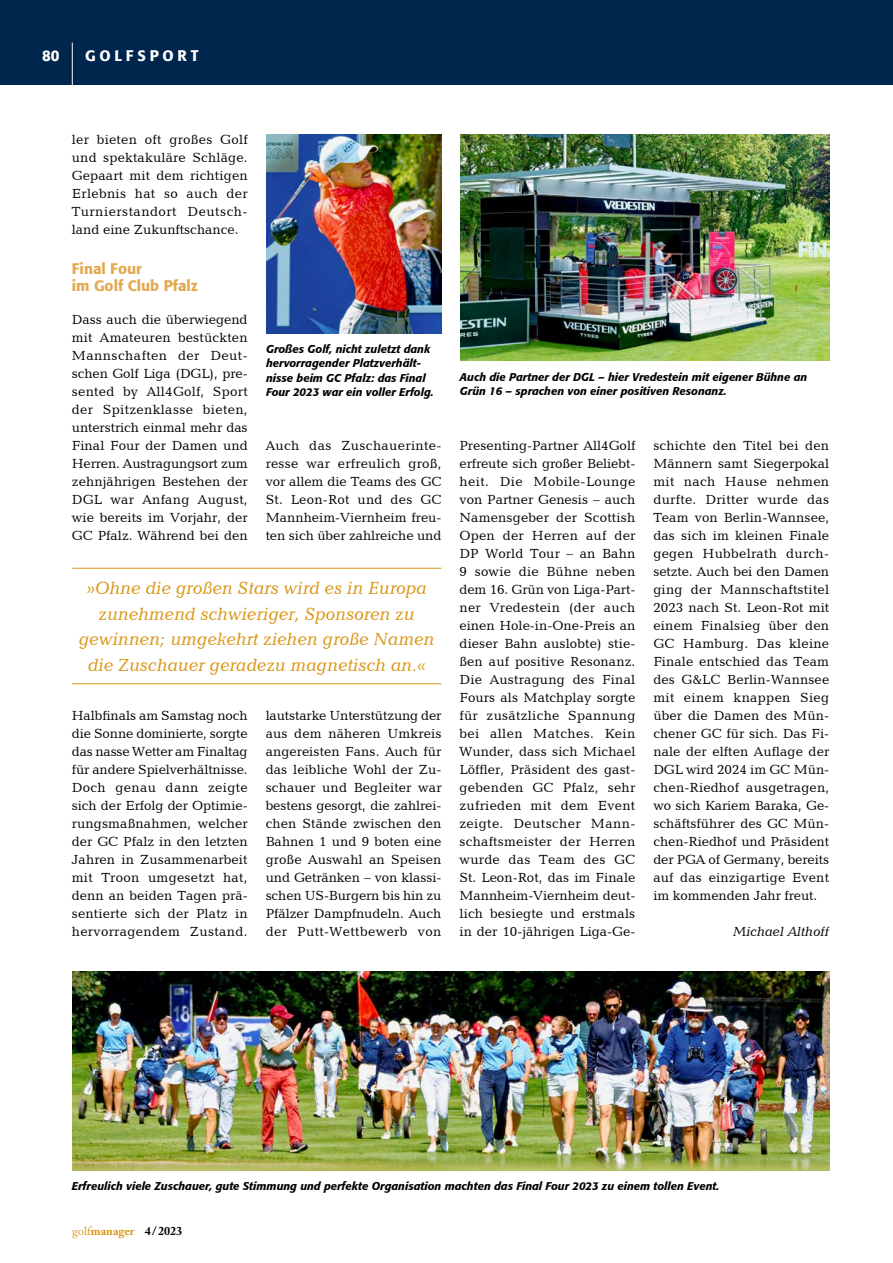
<style>
.page{position:relative;width:893px;height:1263px;background:#fff}
.page>*{position:absolute;margin:0;border:0;box-sizing:border-box;transform-origin:0 0}
.t1{font:italic 18px/25.5px "Candida BT";color:#da9515;text-align:center}
.t2{font:500 15px/16.8px "Formata BQ";color:#e2a94e}
.t3{font:500 15px "Formata BQ";letter-spacing:.25em;color:#fff}
.t4{font:13.5px/18px "Candida BT";letter-spacing:.005em;color:#000;text-align:justify}
.t5{font:italic 13.5px "Candida BT";color:#000}
.t6{font:700 12px "Adobe Caslon Pro";color:#da9515}
.t7{font:italic 500 11.25px/14.4px "Formata BQ";color:#000}
.s1{font-weight:400}
.s2{color:#000}
</style>
<div class="page">
<div style="left:0;top:0;width:893px;height:85px;background:#00264e"></div>
<hr style="left:72px;top:43px;width:1px;height:42px;background:#fff">
<hr style="left:72px;top:568px;width:370px;height:1px;background:#da9515">
<hr style="left:72px;top:683px;width:370px;height:1px;background:#da9515">
<img style="left:266px;top:134px;width:175px;height:200px">
<img style="left:460px;top:134px;width:370px;height:226px">
<img style="left:72px;top:971px;width:757px;height:199px">
<p class="t3" style="left:42px;top:46px;width:19px">80</p>
<p class="t3" style="left:85px;top:46px;width:115px">GOLFSPORT</p>
<p class="t4" style="left:72px;top:130px;width:177px">ler bieten oft großes Golf und spektakuläre Schläge.<br>Gepaart mit dem richtigen Erlebnis hat so auch der Turnierstandort Deutsch&shy;land eine Zukunftschance.</p>
<p class="t2" style="left:72px;top:260px;width:128px">Final Four<br>im Golf Club Pfalz</p>
<p class="t4" style="left:72px;top:310px;width:177px">Dass auch die überwiegend mit Amateuren bestückten Mannschaften der Deut&shy;schen Golf Liga (DGL), pre&shy;sented by All4Golf, Sport der Spitzenklasse bieten, unterstrich einmal mehr das Final Four der Damen und Herren. Austragungsort zum zehnjährigen Bestehen der DGL war Anfang August, wie bereits im Vorjahr, der GC Pfalz. Während bei den</p>
<p class="t7" style="left:266px;top:342px;width:169px">Großes Golf, nicht zuletzt dank hervorragender Platzverhält&shy;nisse beim GC Pfalz: das Final<br>Four 2023 war ein voller Erfolg.</p>
<p class="t4" style="left:266px;top:436px;width:177px">Auch das Zuschauerinte&shy;resse war erfreulich groß, vor allem die Teams des GC St. Leon-Rot und des GC Mannheim-Viernheim freu&shy;ten sich über zahlreiche und</p>
<h1 class="t1" style="left:79px;top:575px;width:357px">»Ohne die großen Stars wird es in Europa zunehmend schwieriger, Sponsoren zu gewinnen; umgekehrt ziehen große Namen die Zuschauer geradezu magnetisch an.«</h1>
<p class="t4" style="left:72px;top:706px;width:177px">Halbfinals am Samstag noch die Sonne dominierte, sorgte das nasse Wetter am Finaltag für andere Spielverhältnisse.<br>Doch genau dann zeigte sich der Erfolg der Optimie&shy;rungsmaßnahmen, welcher der GC Pfalz in den letzten Jahren in Zusammenarbeit mit Troon umgesetzt hat, denn an beiden Tagen prä&shy;sentierte sich der Platz in hervorragendem Zustand.</p>
<p class="t4" style="left:266px;top:706px;width:177px">lautstarke Unterstützung der aus dem näheren Umkreis angereisten Fans. Auch für das leibliche Wohl der Zu&shy;schauer und Begleiter war bestens gesorgt, die zahlrei&shy;chen Stände zwischen den Bahnen 1 und 9 boten eine große Auswahl an Speisen und Getränken – von klassi&shy;schen US-Burgern bis hin zu Pfälzer Dampfnudeln. Auch der Putt-Wettbewerb von</p>
<p class="t7" style="left:460px;top:370px;width:349px">Auch die Partner der DGL – hier Vredestein mit eigener Bühne an<br>Grün 16 – sprachen von einer positiven Resonanz.</p>
<p class="t4" style="left:459px;top:436px;width:177px">Presenting-Partner All4Golf erfreute sich großer Beliebt&shy;heit. Die Mobile-Lounge von Partner Genesis – auch Namensgeber der Scottish Open der Herren auf der DP World Tour – an Bahn 9 sowie die Bühne neben dem 16. Grün von Liga-Part&shy;ner Vredestein (der auch einen Hole-in-One-Preis an dieser Bahn auslobte) stie&shy;ßen auf positive Resonanz.<br>Die Austragung des Final Fours als Matchplay sorgte für zusätzliche Spannung bei allen Matches. Kein Wunder, dass sich Michael Löffler, Präsident des gast&shy;gebenden GC Pfalz, sehr zufrieden mit dem Event zeigte. Deutscher Mann&shy;schaftsmeister der Herren wurde das Team des GC St. Leon-Rot, das im Finale Mannheim-Viernheim deut&shy;lich besiegte und erstmals in der 10-jährigen Liga-Ge-</p>
<p class="t4" style="left:653px;top:436px;width:177px">schichte den Titel bei den Männern samt Siegerpokal mit nach Hause nehmen durfte. Dritter wurde das Team von Berlin-Wannsee, das sich im kleinen Finale gegen Hubbelrath durch&shy;setzte. Auch bei den Damen ging der Mannschaftstitel 2023 nach St. Leon-Rot mit einem Finalsieg über den GC Hamburg. Das kleine Finale entschied das Team des G&amp;LC Berlin-Wannsee mit einem knappen Sieg über die Damen des Mün&shy;chener GC für sich. Das Fi&shy;nale der elften Auflage der DGL wird 2024 im GC Mün&shy;chen-Riedhof ausgetragen, wo sich Kariem Baraka, Ge&shy;schäftsführer des GC Mün&shy;chen-Riedhof und Präsident der PGA of Germany, bereits auf das einzigartige Event im kommenden Jahr freut.</p>
<p class="t5" style="left:733px;top:923px;width:98px">Michael Althoff</p>
<p class="t7" style="left:72px;top:1178px;width:649px">Erfreulich viele Zuschauer, gute Stimmung und perfekte Organisation machten das Final Four 2023 zu einem tollen Event.</p>
<p class="t6" style="left:72px;top:1224px;width:112px"><span class="s1">golf</span>manager <span class="s2">4/2023</span></p>
</div>
